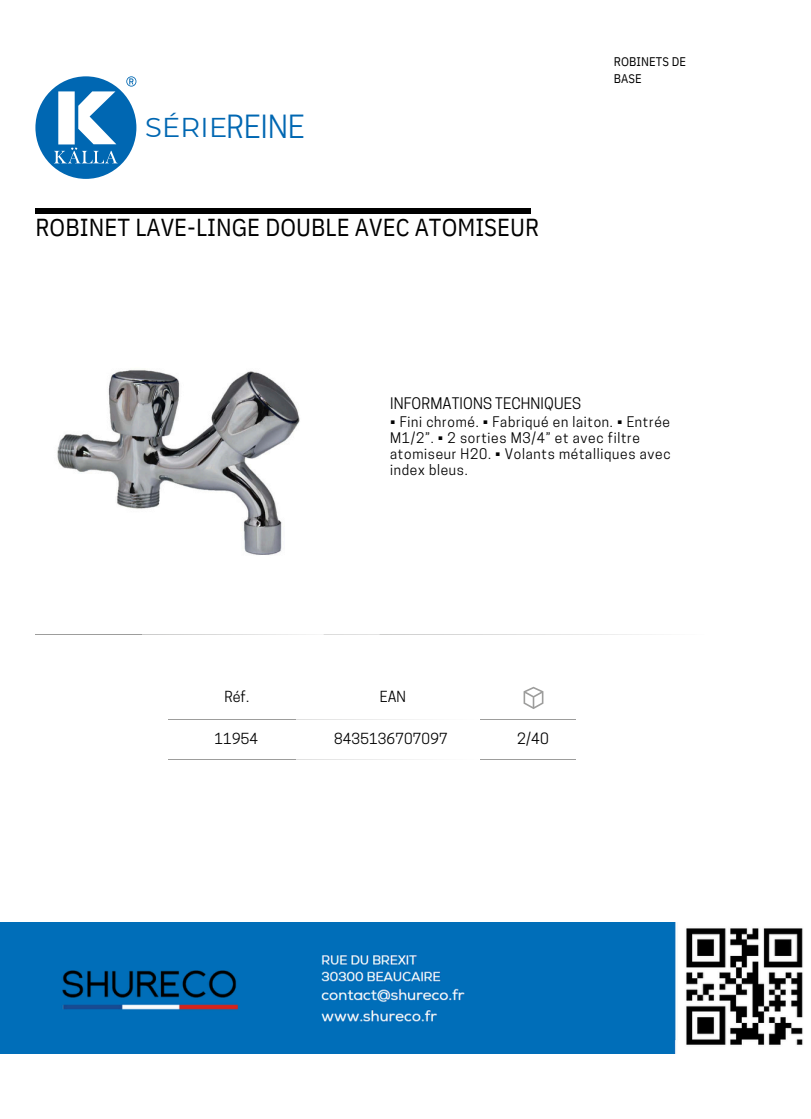
<style>
.page{position:relative;width:811px;height:1119px;background:#fff}
.page>*{position:absolute;margin:0;border:0;box-sizing:border-box;transform-origin:0 0}
.t1{font:27.25px "Montserrat";letter-spacing:.01em;color:#0067b2}
.t2{font:24.5px "IBM Plex Sans Cond";color:#000}
.t3{font:15px "Cooper Hewitt";letter-spacing:.01em;color:#020202}
.t4{font:14.62px "Cooper Hewitt";color:#020202}
.t5{font:14.38px "Cooper Hewitt";letter-spacing:.01em;color:#020202}
.t6{font:13.75px/16px "Cooper Hewitt";letter-spacing:.05em;color:#020202}
.t7{font:12.5px/16.9px "IBM Plex Sans Cond";letter-spacing:.005em;color:#000}
.s1{font-family:"Cooper Hewitt";font-size:30px}
</style>
<div class="page">
<svg style="left:35px;top:76px;width:101px;height:103px"></svg>
<div style="left:35px;top:208px;width:496px;height:5px;background:#000"></div>
<img style="left:0;top:1053px;width:676px;height:1px">
<hr style="left:35px;top:634px;width:107px;height:1px;background:#9d9d9c">
<hr style="left:142px;top:634px;width:238px;height:1px;background:#9d9d9c">
<hr style="left:380px;top:634px;width:329px;height:1px;background:#9d9d9c">
<img style="left:57px;top:370px;width:243px;height:185px">
<hr style="left:168px;top:759px;width:128px;height:1px;background:#9d9d9c">
<hr style="left:296px;top:759px;width:185px;height:1px;background:#9d9d9c">
<hr style="left:481px;top:759px;width:95px;height:1px;background:#9d9d9c">
<hr style="left:168px;top:719px;width:128px;height:1px;background:#9d9d9c">
<hr style="left:296px;top:719px;width:185px;height:1px;background:#9d9d9c">
<hr style="left:481px;top:719px;width:95px;height:1px;background:#9d9d9c">
<svg style="left:524px;top:686px;width:19px;height:23px"></svg>
<img style="left:0;top:922px;width:803px;height:131px">
<h5 class="t1" style="left:145px;top:111px;width:161px">SÉRIE<span class="s1">REINE</span></h5>
<h5 class="t2" style="left:35px;top:210px;width:505px">ROBINET LAVE-LINGE DOUBLE AVEC ATOMISEUR</h5>
<p class="t7" style="left:614px;top:53px;width:74px">ROBINETS DE<br>BASE</p>
<p class="t3" style="left:390px;top:398px;width:192px">INFORMATIONS TECHNIQUES</p>
<p class="t6" style="left:390px;top:415px;width:282px">• Fini chromé. • Fabriqué en laiton. • Entrée M1/2”. • 2 sorties M3/4” et avec filtre atomiseur H20. • Volants métalliques avec index bleus.</p>
<h4 class="t5" style="left:224px;top:691px;width:26px">Réf.</h4>
<h5 class="t5" style="left:215px;top:732px;width:45px">11954</h5>
<h5 class="t5" style="left:380px;top:691px;width:28px">EAN</h5>
<h5 class="t5" style="left:334px;top:732px;width:115px">8435136707097</h5>
<p class="t4" style="left:517px;top:733px;width:33px">2/40</p>
</div>
